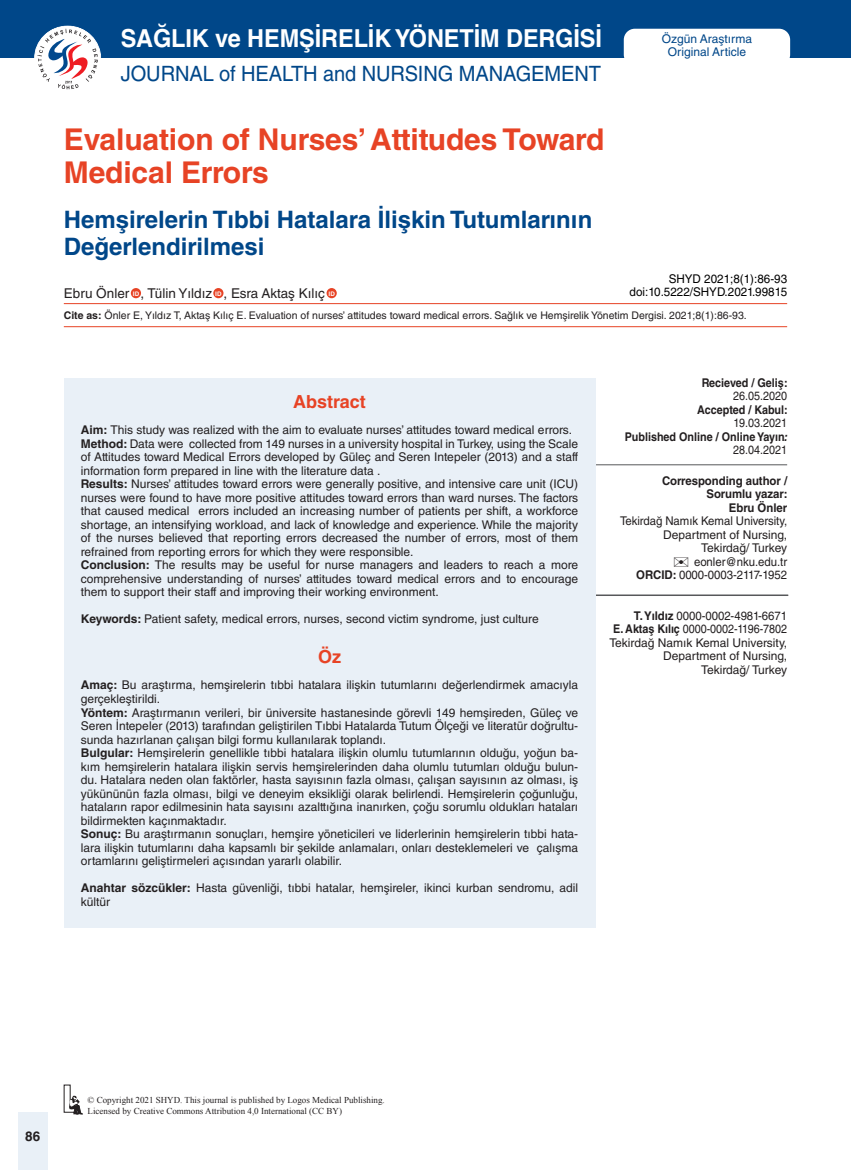
<style>
.page{position:relative;width:851px;height:1170px;background:#fff}
.page>*{position:absolute;margin:0;border:0;box-sizing:border-box;transform-origin:0 0}
.t1{font:700 30px/33px "Helvetica LT Std";letter-spacing:-.005em;color:#e74325}
.t2{font:700 24.75px "Helvetica LT Std";letter-spacing:-.005em;color:#fff;scale:.95 1}
.t3{font:700 24px "Helvetica LT Std";color:#004789}
.t4{font:21.15px "Helvetica LT Std";letter-spacing:-.005em;color:#004789;scale:.95 1}
.t5{font:700 18px "Helvetica LT Std";color:#e74325}
.t6{font:13.5px "Helvetica LT Std";color:#231f20}
.t7{font:700 13.5px "Helvetica LT Std";color:#231f20}
.t8{font:12px/13.5px "Helvetica LT Std";color:#231f20;text-align:justify}
.t9{font:12px/13.5px "Helvetica LT Std";color:#231f20;text-align:right;scale:.95 1}
.t10{font:12px "Helvetica LT Std";color:#231f20;scale:.9 1}
.t11{font:700 12px "Helvetica LT Std";letter-spacing:-.005em;color:#231f20;scale:.9 1}
.t12{font:12px "Helvetica LT Std";color:#000}
.t13{font:700 12px/13.5px "Helvetica LT Std";letter-spacing:-.005em;color:#231f20;text-align:right;scale:.95 1}
.t14{font:12px "Helvetica LT Std";color:#004789}
.t15{font:10.5px "Helvetica LT Std";color:#231f20}
.t16{font:9px/10.5px "Times New Roman";color:#231f20}
.t17{font:700 7.2px "Calibri";color:#fff}
.s1{font-weight:700}
.s2{font-style:italic}
</style>
<div class="page">
<div style="left:18px;top:1112px;width:29px;height:57px;background:#e9f0f7"></div>
<div style="left:0;top:0;width:850px;height:57px;background:#004789"></div>
<svg style="left:34px;top:26px;width:67px;height:64px"></svg>
<div style="left:623px;top:29px;width:167px;height:37px;background:#fff;border-radius:11px"></div>
<hr style="left:595px;top:464px;width:192px;height:1px;background:#57585a">
<hr style="left:594px;top:594px;width:194px;height:1px;background:#57585a">
<hr style="left:594px;top:595px;width:194px;height:1px;background:#57585a">
<div style="left:64px;top:378px;width:531px;height:549px;background:#e9f0f7"></div>
<svg style="left:64px;top:1084px;width:18px;height:30px"></svg>
<hr style="left:64px;top:326px;width:723px;height:1px;background:#e74325">
<hr style="left:64px;top:303px;width:723px;height:1px;background:#e74325">
<div style="left:131px;top:288px;width:10px;height:10px;background:#e74325;border-radius:50%"></div>
<div style="left:213px;top:288px;width:10px;height:10px;background:#e74325;border-radius:50%"></div>
<div style="left:326px;top:288px;width:11px;height:10px;background:#e74325;border-radius:50%"></div>
<p class="t2" style="left:121px;top:23px;width:508px">SAĞLIK ve HEMŞIRELIK YÖNETIM DERGISI</p>
<p class="t4" style="left:121px;top:61px;width:507px">JOURNAL of HEALTH and NURSING MANAGEMENT</p>
<p class="t1" style="left:64px;top:122px;width:542px">Evaluation of Nurses’ Attitudes Toward<br>Medical Errors</p>
<p class="t3" style="left:64px;top:205px;width:530px">Hemşirelerin Tıbbi Hatalara İlişkin Tutumlarının</p>
<p class="t3" style="left:64px;top:232px;width:202px">Değerlendirilmesi</p>
<p class="t14" style="left:661px;top:32px;width:92px">Özgün Araştırma</p>
<p class="t14" style="left:667px;top:45px;width:80px">Original Article</p>
<p class="t12" style="left:668px;top:271px;width:120px">SHYD 2021;8(1):86-93</p>
<p class="t6" style="left:64px;top:285px;width:263px">Ebru Önler , Tülin Yıldız , Esra Aktaş Kılıç</p>
<p class="t17" style="left:133px;top:289px;width:8px">ID</p>
<p class="t17" style="left:215px;top:289px;width:8px">ID</p>
<p class="t17" style="left:328px;top:289px;width:8px">ID</p>
<p class="t12" style="left:629px;top:285px;width:159px">doi:10.5222/SHYD.2021.99815</p>
<p class="t15" style="left:64px;top:309px;width:684px"><span class="s1">Cite as:</span> Önler E, Yıldız T, Aktaş Kılıç E. Evaluation of nurses’ attitudes toward medical errors. Sağlık ve Hemşirelik Yönetim Dergisi. 2021;8(1):86-93.</p>
<p class="t5" style="left:293px;top:391px;width:74px">Abstract</p>
<p class="t8" style="left:81px;top:423px;width:492px"><span class="s1">Aim:</span> This study was realized with the aim to evaluate nurses’ attitudes toward medical errors.</p>
<p class="t8" style="left:81px;top:437px;width:499px"><span class="s1">Method:</span> Data were collected from 149 nurses in a university hospital in Turkey, using the Scale of Attitudes toward Medical Errors developed by Güleç and Seren Intepeler (2013) and a staff information form prepared in line with the literature data .</p>
<p class="t8" style="left:81px;top:477px;width:499px"><span class="s1">Results:</span> Nurses’ attitudes toward errors were generally positive, and intensive care unit (ICU) nurses were found to have more positive attitudes toward errors than ward nurses. The factors that caused medical errors included an increasing number of patients per shift, a workforce shortage, an intensifying workload, and lack of knowledge and experience. While the majority of the nurses believed that reporting errors decreased the number of errors, most of them refrained from reporting errors for which they were responsible.</p>
<p class="t8" style="left:81px;top:558px;width:499px"><span class="s1">Conclusion:</span> The results may be useful for nurse managers and leaders to reach a more comprehensive understanding of nurses’ attitudes toward medical errors and to encourage them to support their staff and improving their working environment.</p>
<p class="t8" style="left:81px;top:612px;width:459px"><span class="s1">Keywords:</span> Patient safety, medical errors, nurses, second victim syndrome, just culture</p>
<p class="t5" style="left:318px;top:646px;width:25px">Öz</p>
<p class="t8" style="left:81px;top:678px;width:499px"><span class="s1">Amaç:</span> Bu araştırma, hemşirelerin tıbbi hatalara ilişkin tutumlarını değerlendirmek amacıyla gerçekleştirildi.</p>
<p class="t8" style="left:81px;top:705px;width:499px"><span class="s1">Yöntem:</span> Araştırmanın verileri, bir üniversite hastanesinde görevli 149 hemşireden, Güleç ve Seren İntepeler (2013) tarafından geliştirilen Tıbbi Hatalarda Tutum Ölçeği ve literatür doğrultu&shy;sunda hazırlanan çalışan bilgi formu kullanılarak toplandı.</p>
<p class="t8" style="left:81px;top:746px;width:499px"><span class="s1">Bulgular:</span> Hemşirelerin genellikle tıbbi hatalara ilişkin olumlu tutumlarının olduğu, yoğun ba&shy;kım hemşirelerin hatalara ilişkin servis hemşirelerinden daha olumlu tutumları olduğu bulun&shy;du. Hatalara neden olan faktörler, hasta sayısının fazla olması, çalışan sayısının az olması, iş yükününün fazla olması, bilgi ve deneyim eksikliği olarak belirlendi. Hemşirelerin çoğunluğu, hataların rapor edilmesinin hata sayısını azalttığına inanırken, çoğu sorumlu oldukları hataları bildirmekten kaçınmaktadır.</p>
<p class="t8" style="left:81px;top:827px;width:499px"><span class="s1">Sonuç:</span> Bu araştırmanın sonuçları, hemşire yöneticileri ve liderlerinin hemşirelerin tıbbi hata&shy;lara ilişkin tutumlarını daha kapsamlı bir şekilde anlamaları, onları desteklemeleri ve çalışma ortamlarını geliştirmeleri açısından yararlı olabilir.</p>
<p class="t8" style="left:81px;top:881px;width:499px"><span class="s1">Anahtar sözcükler:</span> Hasta güvenliği, tıbbi hatalar, hemşireler, ikinci kurban sendromu, adil kültür</p>
<p class="t11" style="left:701px;top:375px;width:97px">Recieved <span class="s2">/</span> Geliş:</p>
<p class="t10" style="left:733px;top:389px;width:62px">26.05.2020</p>
<p class="t11" style="left:697px;top:402px;width:102px">Accepted / Kabul:</p>
<p class="t10" style="left:733px;top:416px;width:61px">19.03.2021</p>
<p class="t11" style="left:624px;top:429px;width:183px">Published Online / Online Yayın<span class="s2">:</span></p>
<p class="t10" style="left:733px;top:443px;width:62px">28.04.2021</p>
<p class="t13" style="left:662px;top:473px;width:134px">Corresponding author <span class="s2">/<br></span>Sorumlu yazar:</p>
<p class="t9" style="left:620px;top:500px;width:177px"><span class="s1">Ebru Önler<br></span>Tekirdağ Namık Kemal University,<br>Department of Nursing,</p>
<p class="t8" style="left:673px;top:541px;width:115px;text-align:right">Tekirdağ/ Turkey<br>✉ eonler@nku.edu.tr</p>
<p class="t9" style="left:636px;top:568px;width:160px"><span class="s1">ORCID:</span> 0000-0003-2117-1952</p>
<p class="t9" style="left:633px;top:608px;width:163px"><span class="s1">T. Yıldız</span> 0000-0002-4981-6671</p>
<p class="t10" style="left:613px;top:622px;width:195px"><span class="s1">E. Aktaş Kılıç</span> 0000-0002-1196-7802</p>
<p class="t8" style="left:609px;top:635px;width:179px;text-align:right">Tekirdağ Namık Kemal University,<br>Department of Nursing,<br>Tekirdağ/ Turkey</p>
<p class="t7" style="left:25px;top:1128px;width:17px">86</p>
<p class="t16" style="left:88px;top:1094px;width:298px">© Copyright 2021 SHYD. This journal is published by Logos Medical Publishing.<br>Licensed by Creative Commons Attribution 4,0 International (CC BY)</p>
</div>
